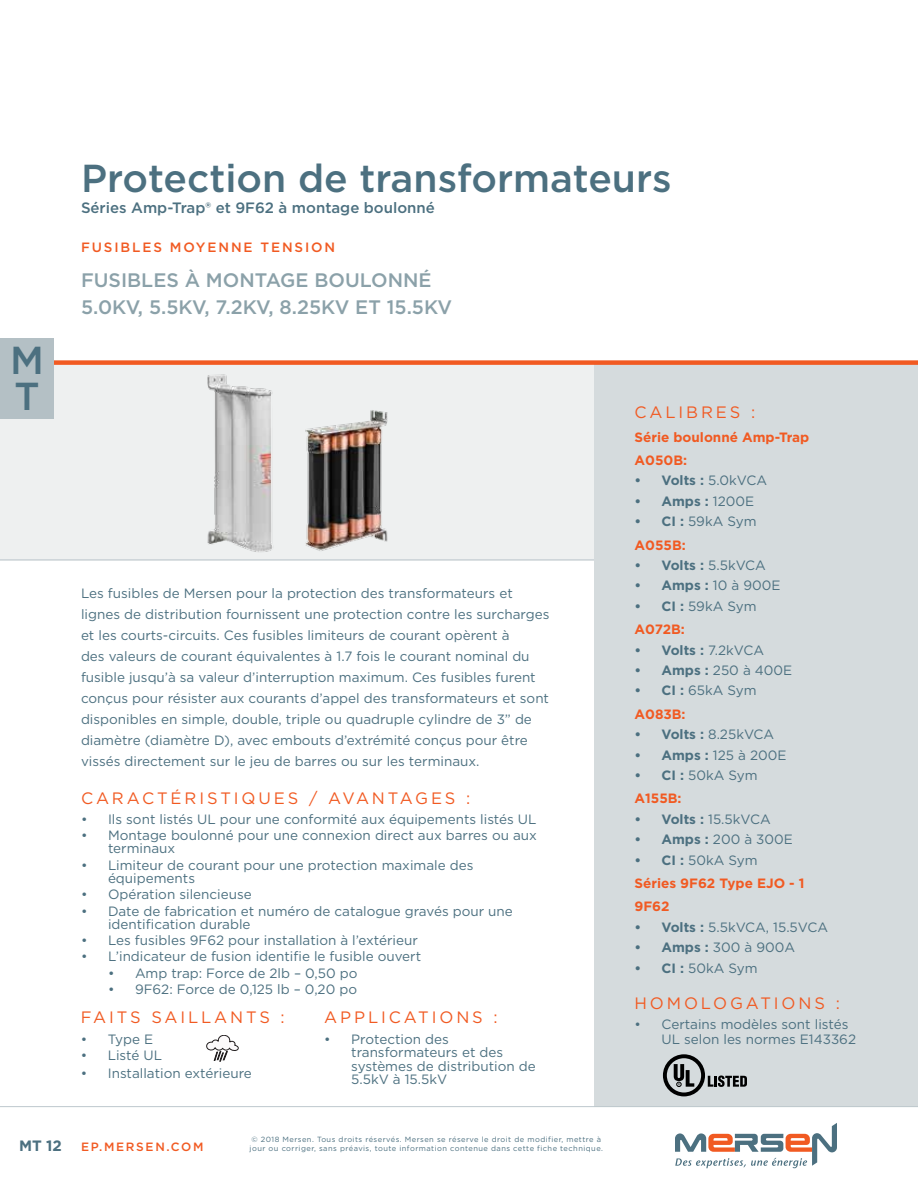
<style>
.page{position:relative;width:918px;height:1188px;background:#fff}
.page>*{position:absolute;margin:0;border:0;box-sizing:border-box;transform-origin:0 0}
.t1{font:500 39px/36px "Gotham";color:#4c7080}
.t2{font:500 19.5px/27px "Gotham";color:#8ba1a9}
.t3{font:16.5px "Gotham";letter-spacing:.175em;color:#f15a22}
.t4{font:500 15px "Gotham";color:#4c7080}
.t5{font:700 15px "Gotham";color:#4c7080}
.t6{font:13.5px/21px "Gotham";color:#4c7080}
.t7{font:700 13.5px/23.4px "Gotham";color:#f15a22}
.t8{font:700 13.5px "Gotham";color:#4c7080}
.t9{font:500 13.5px "Gotham";letter-spacing:.14em;color:#f15a22}
.t10{font:500 12px "Gotham";letter-spacing:.14em;color:#f15a22}
.t11{font:7.5px/9px "Gotham";letter-spacing:.06em;color:#4c7080}
.s1{font-weight:400}
.s2{font-weight:700}
.s3{font-weight:700;color:#f15a22}
.s4{color:#4c7080}
.s5{font-weight:400;color:#4c7080}
</style>
<div class="page">
<svg style="left:675px;top:1123px;width:162px;height:45px"></svg>
<div style="left:0;top:365px;width:594px;height:195px;background:#eef0f0"></div>
<div style="left:594px;top:365px;width:324px;height:742px;background:#d5dbdd"></div>
<div style="left:0;top:360px;width:918px;height:5px;background:#f15a22"></div>
<hr style="left:0;top:560px;width:594px;height:1px;background:#bec8cd">
<hr style="left:0;top:1106px;width:918px;height:1px;background:#bec8cd">
<div style="left:0;top:338px;width:54px;height:81px;background:#b4c0c5"></div>
<svg style="left:663px;top:1054px;width:84px;height:42px"></svg>
<svg style="left:206px;top:1035px;width:33px;height:26px"></svg>
<img style="left:193px;top:360px;width:209px;height:201px">
<h1 class="t1" style="left:10px;top:342px;width:35px">M<br>T</h1>
<h1 class="t1" style="left:81px;top:160px;width:592px">Protection de transformateurs</h1>
<p class="t4" style="left:81px;top:198px;width:355px">Séries Amp-Trap® et 9F62 à montage boulonné</p>
<p class="t9" style="left:81px;top:239px;width:256px">FUSIBLES MOYENNE TENSION</p>
<h2 class="t2" style="left:81px;top:266px;width:373px">FUSIBLES À MONTAGE BOULONNÉ<br>5.0KV, 5.5KV, 7.2KV, 8.25KV ET 15.5KV</h2>
<p class="t6" style="left:81px;top:582px;width:470px">Les fusibles de Mersen pour la protection des transformateurs et lignes de distribution fournissent une protection contre les surcharges et les courts-circuits. Ces fusibles limiteurs de courant opèrent à<br>des valeurs de courant équivalentes à 1.7 fois le courant nominal du fusible jusqu’à sa valeur d’interruption maximum. Ces fusibles furent conçus pour résister aux courants d’appel des transformateurs et sont disponibles en simple, double, triple ou quadruple cylindre de 3” de diamètre (diamètre D), avec embouts d’extrémité conçus pour être vissés directement sur le jeu de barres ou sur les terminaux.</p>
<p class="t3" style="left:81px;top:787px;width:391px">CARACTÉRISTIQUES / AVANTAGES :</p>
<p class="t6" style="left:81px;top:808px;width:457px">• Ils sont listés UL pour une conformité aux équipements listés UL</p>
<p class="t6" style="left:108px;top:828px;width:430px;line-height:13.5px;text-indent:-27px">• Montage boulonné pour une connexion direct aux barres ou aux terminaux</p>
<p class="t6" style="left:108px;top:858px;width:367px;line-height:13.5px;text-indent:-27px">• Limiteur de courant pour une protection maximale des équipements</p>
<p class="t6" style="left:81px;top:884px;width:172px">• Opération silencieuse</p>
<p class="t6" style="left:108px;top:904px;width:406px;line-height:13.5px;text-indent:-27px">• Date de fabrication et numéro de catalogue gravés pour une identification durable</p>
<p class="t6" style="left:81px;top:930px;width:338px">• Les fusibles 9F62 pour installation à l’extérieur</p>
<p class="t6" style="left:81px;top:946px;width:342px">• L’indicateur de fusion identifie le fusible ouvert</p>
<p class="t6" style="left:108px;top:962px;width:251px">• Amp trap: Force de 2lb – 0,50 po</p>
<p class="t6" style="left:108px;top:978px;width:251px">• 9F62: Force de 0,125 lb – 0,20 po</p>
<p class="t3" style="left:324px;top:1007px;width:175px">APPLICATIONS :</p>
<p class="t6" style="left:351px;top:1032px;width:186px;line-height:13.5px;text-indent:-27px">• Protection des transformateurs et des systèmes de distribution de<br>5.5kV à 15.5kV</p>
<p class="t3" style="left:81px;top:1007px;width:206px">FAITS SAILLANTS :</p>
<p class="t6" style="left:81px;top:1028px;width:74px">• Type E</p>
<p class="t6" style="left:81px;top:1044px;width:83px">• Listé UL</p>
<p class="t6" style="left:81px;top:1062px;width:173px">• Installation extérieure</p>
<p class="t3" style="left:634px;top:402px;width:122px">CALIBRES :</p>
<p class="t7" style="left:634px;top:425px;width:176px">Série boulonné Amp-Trap<br>A050B:</p>
<p class="t8" style="left:634px;top:472px;width:134px">• Volts : <span class="s1">5.0kVCA</span></p>
<p class="t8" style="left:634px;top:492px;width:121px">• Amps : <span class="s1">1200E</span></p>
<p class="t6" style="left:634px;top:509px;width:124px;line-height:23.4px"><span class="s2">• CI :</span> 59kA Sym<br><span class="s3">A055B:</span></p>
<p class="t8" style="left:634px;top:556px;width:133px">• Volts : <span class="s1">5.5kVCA</span></p>
<p class="t6" style="left:634px;top:575px;width:147px"><span class="s2">• Amps :</span> 10 à 900E</p>
<p class="t6" style="left:634px;top:594px;width:124px;line-height:23.4px"><span class="s2">• CI :</span> 59kA Sym<br><span class="s3">A072B:</span></p>
<p class="t8" style="left:634px;top:641px;width:131px">• Volts : <span class="s1">7.2kVCA</span></p>
<p class="t6" style="left:634px;top:659px;width:159px"><span class="s2">• Amps :</span> 250 à 400E</p>
<p class="t6" style="left:634px;top:679px;width:124px;line-height:23.4px"><span class="s2">• CI :</span> 65kA Sym<br><span class="s3">A083B:</span></p>
<p class="t6" style="left:634px;top:724px;width:141px"><span class="s2">• Volts :</span> 8.25kVCA</p>
<p class="t6" style="left:634px;top:744px;width:154px"><span class="s2">• Amps :</span> 125 à 200E</p>
<p class="t6" style="left:634px;top:763px;width:125px;line-height:23.4px"><span class="s2">• CI :</span> 50kA Sym<br><span class="s3">A155B:</span></p>
<p class="t6" style="left:634px;top:808px;width:138px"><span class="s2">• Volts :</span> 15.5kVCA</p>
<p class="t6" style="left:634px;top:829px;width:160px"><span class="s2">• Amps :</span> 200 à 300E</p>
<p class="t7" style="left:634px;top:848px;width:171px"><span class="s4">• CI :</span> <span class="s5">50kA Sym<br></span>Séries 9F62 Type EJO - 1<br>9F62</p>
<p class="t6" style="left:634px;top:916px;width:195px"><span class="s2">• Volts :</span> 5.5kVCA, 15.5VCA</p>
<p class="t6" style="left:634px;top:937px;width:162px"><span class="s2">• Amps :</span> 300 à 900A</p>
<p class="t6" style="left:634px;top:957px;width:125px"><span class="s2">• CI :</span> 50kA Sym</p>
<p class="t3" style="left:634px;top:992px;width:207px">HOMOLOGATIONS :</p>
<p class="t6" style="left:662px;top:1017px;width:196px;line-height:15px;text-indent:-27px">• Certains modèles sont listés<br>UL selon les normes E143362</p>
<p class="t5" style="left:19px;top:1136px;width:44px">MT 12</p>
<p class="t10" style="left:81px;top:1139px;width:124px">EP.MERSEN.COM</p>
<p class="t11" style="left:250px;top:1135px;width:355px">© 2018 Mersen. Tous droits réservés. Mersen se réserve le droit de modifier, mettre à jour ou corriger, sans préavis, toute information contenue dans cette fiche technique.</p>
</div>
